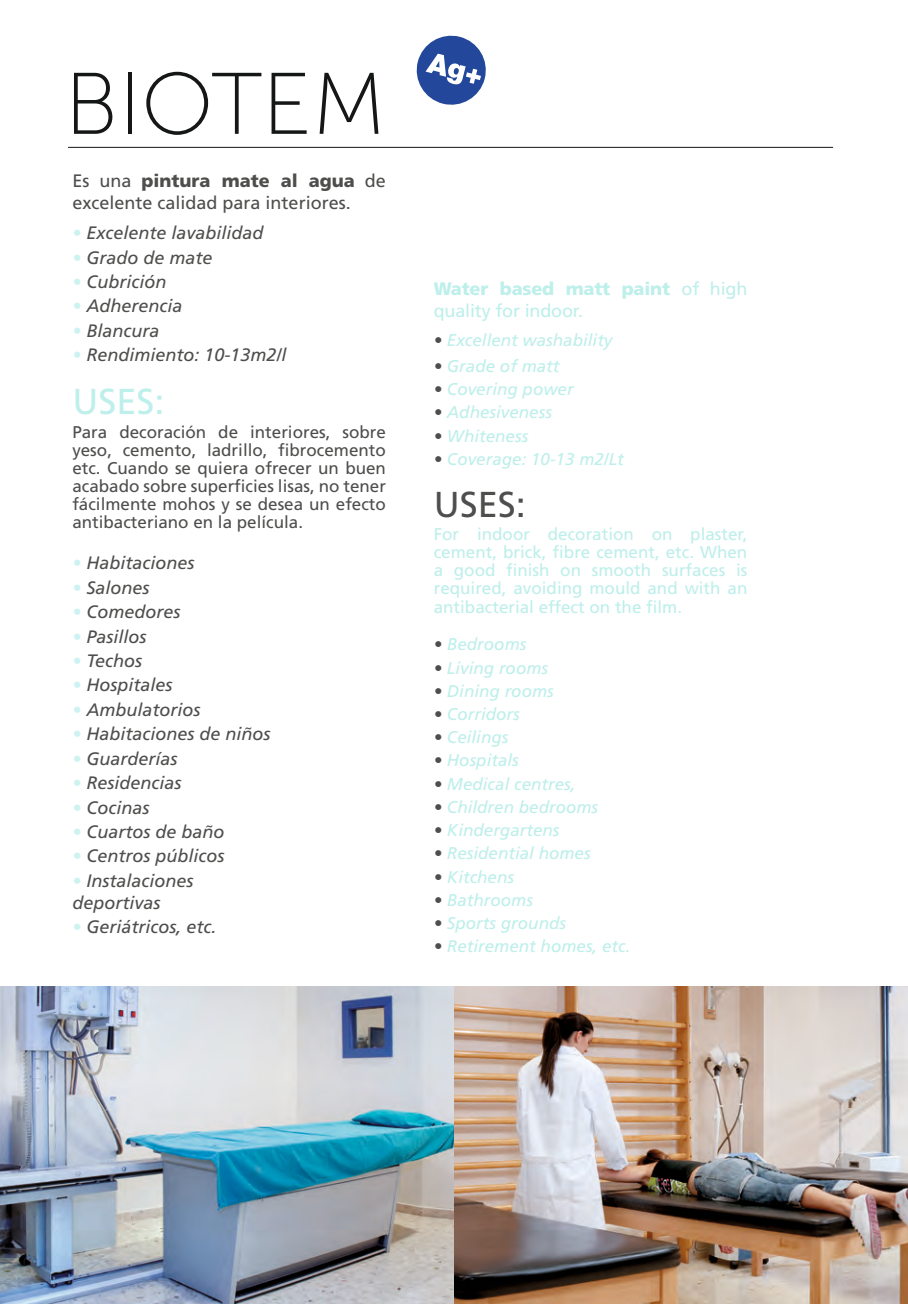
<style>
.page{position:relative;width:908px;height:1304px;background:#fff}
.page>*{position:absolute;margin:0;border:0;box-sizing:border-box;transform-origin:0 0}
.SIN_SUBRAYADO{font:87.2px "Museo Sans 100";color:#151616}
.t1{font:36px "Frutiger LT Std";color:#4e4e4d}
.t2{font:36px "Frutiger LT Std";color:#bdefeb}
.t3{font:italic 18px/21.6px "Frutiger LT Std";color:#4e4e4d}
.texto_corrido_gris{font:18px/21.6px "Frutiger LT Std";color:#4e4e4d}
.texto_corrido_azul_d{font:18px/21.6px "Frutiger LT Std";letter-spacing:-.01em;color:#bdefeb}
.t4{font:italic 17px "Frutiger LT Std";color:#bdefeb}
.t5{font:17px/18px "Frutiger LT Std";color:#4e4e4d;text-align:justify}
.t6{font:17px/18px "Frutiger LT Std";color:#bdefeb;text-align:justify}
.s1{font-weight:900}
.s2{color:#cdf3f1}
.s3{color:#4e4e4d}
</style>
<div class="page">
<img style="left:0;top:986px;width:454px;height:318px">
<hr style="left:68px;top:147px;width:764px;height:1px;background:#151616">
<img style="left:454px;top:986px;width:453px;height:318px">
<svg style="left:416px;top:35px;width:70px;height:70px"></svg>
<p class="SIN_SUBRAYADO" style="left:65px;top:58px;width:323px">BIOTEM</p>
<p class="texto_corrido_gris" style="left:72px;top:171px;width:315px">Es una <span class="s1">pintura mate al agua</span> de excelente calidad para interiores.</p>
<p class="t3" style="left:72px;top:222px;width:193px"><span class="s2">•</span> Excelente lavabilidad</p>
<p class="t3" style="left:72px;top:247px;width:142px"><span class="s2">•</span> Grado de mate</p>
<p class="t3" style="left:72px;top:271px;width:95px"><span class="s2">•</span> Cubrición</p>
<p class="t3" style="left:72px;top:296px;width:112px"><span class="s2">•</span> Adherencia</p>
<p class="t3" style="left:72px;top:320px;width:89px"><span class="s2">•</span> Blancura</p>
<p class="t3" style="left:72px;top:344px;width:216px"><span class="s2">•</span> Rendimiento: 10-13m2/l</p>
<p class="t2" style="left:72px;top:381px;width:94px">USES:</p>
<p class="t5" style="left:72px;top:423px;width:315px">Para decoración de interiores, sobre yeso, cemento, ladrillo, fibrocemento etc. Cuando se quiera ofrecer un buen acabado sobre superficies lisas, no tener fácilmente mohos y se desea un efecto antibacteriano en la película.</p>
<p class="t3" style="left:72px;top:552px;width:124px"><span class="s2">•</span> Habitaciones</p>
<p class="t3" style="left:72px;top:577px;width:79px"><span class="s2">•</span> Salones</p>
<p class="t3" style="left:72px;top:601px;width:110px"><span class="s2">•</span> Comedores</p>
<p class="t3" style="left:72px;top:626px;width:76px"><span class="s2">•</span> Pasillos</p>
<p class="t3" style="left:72px;top:650px;width:71px"><span class="s2">•</span> Techos</p>
<p class="t3" style="left:72px;top:675px;width:102px"><span class="s2">•</span> Hospitales</p>
<p class="t3" style="left:72px;top:699px;width:130px"><span class="s2">•</span> Ambulatorios</p>
<p class="t3" style="left:72px;top:723px;width:200px"><span class="s2">•</span> Habitaciones de niños</p>
<p class="t3" style="left:72px;top:748px;width:107px"><span class="s2">•</span> Guarderías</p>
<p class="t3" style="left:72px;top:772px;width:111px"><span class="s2">•</span> Residencias</p>
<p class="t3" style="left:72px;top:797px;width:79px"><span class="s2">•</span> Cocinas</p>
<p class="t3" style="left:72px;top:821px;width:154px"><span class="s2">•</span> Cuartos de baño</p>
<p class="t3" style="left:72px;top:846px;width:154px"><span class="s2">•</span> Centros públicos</p>
<p class="t3" style="left:72px;top:870px;width:123px"><span class="s2">•</span> Instalaciones deportivas</p>
<p class="t3" style="left:72px;top:916px;width:146px"><span class="s2">•</span> Geriátricos, etc.</p>
<p class="texto_corrido_azul_d" style="left:433px;top:278px;width:315px"><span class="s1">Water based matt paint</span> of high quality for indoor.</p>
<p class="t4" style="left:433px;top:330px;width:180px"><span class="s3">•</span> Excellent washability</p>
<p class="t4" style="left:433px;top:356px;width:127px"><span class="s3">•</span> Grade of matt</p>
<p class="t4" style="left:433px;top:379px;width:141px"><span class="s3">•</span> Covering power</p>
<p class="t4" style="left:433px;top:402px;width:120px"><span class="s3">•</span> Adhesiveness</p>
<p class="t4" style="left:433px;top:426px;width:96px"><span class="s3">•</span> Whiteness</p>
<p class="t4" style="left:433px;top:449px;width:191px"><span class="s3">•</span> Coverage: 10-13 m2/Lt</p>
<p class="t1" style="left:433px;top:483px;width:94px">USES:</p>
<p class="t6" style="left:433px;top:526px;width:315px">For indoor decoration on plaster, cement, brick, fibre cement, etc. When a good finish on smooth surfaces is required, avoiding mould and with an antibacterial effect on the film.</p>
<p class="t4" style="left:433px;top:634px;width:94px"><span class="s3">•</span> Bedrooms</p>
<p class="t4" style="left:433px;top:658px;width:116px"><span class="s3">•</span> Living rooms</p>
<p class="t4" style="left:433px;top:681px;width:121px"><span class="s3">•</span> Dining rooms</p>
<p class="t4" style="left:433px;top:704px;width:87px"><span class="s3">•</span> Corridors</p>
<p class="t4" style="left:433px;top:727px;width:76px"><span class="s3">•</span> Ceilings</p>
<p class="t4" style="left:433px;top:751px;width:87px"><span class="s3">•</span> Hospitals</p>
<p class="t4" style="left:433px;top:774px;width:143px"><span class="s3">•</span> Medical centres,</p>
<p class="t4" style="left:433px;top:797px;width:166px"><span class="s3">•</span> Children bedrooms</p>
<p class="t4" style="left:433px;top:820px;width:127px"><span class="s3">•</span> Kindergartens</p>
<p class="t4" style="left:433px;top:844px;width:158px"><span class="s3">•</span> Residential homes</p>
<p class="t4" style="left:433px;top:867px;width:82px"><span class="s3">•</span> Kitchens</p>
<p class="t4" style="left:433px;top:890px;width:101px"><span class="s3">•</span> Bathrooms</p>
<p class="t4" style="left:433px;top:913px;width:134px"><span class="s3">•</span> Sports grounds</p>
<p class="t4" style="left:433px;top:937px;width:198px"><span class="s3">•</span> Retirement homes, etc.</p>
</div>
